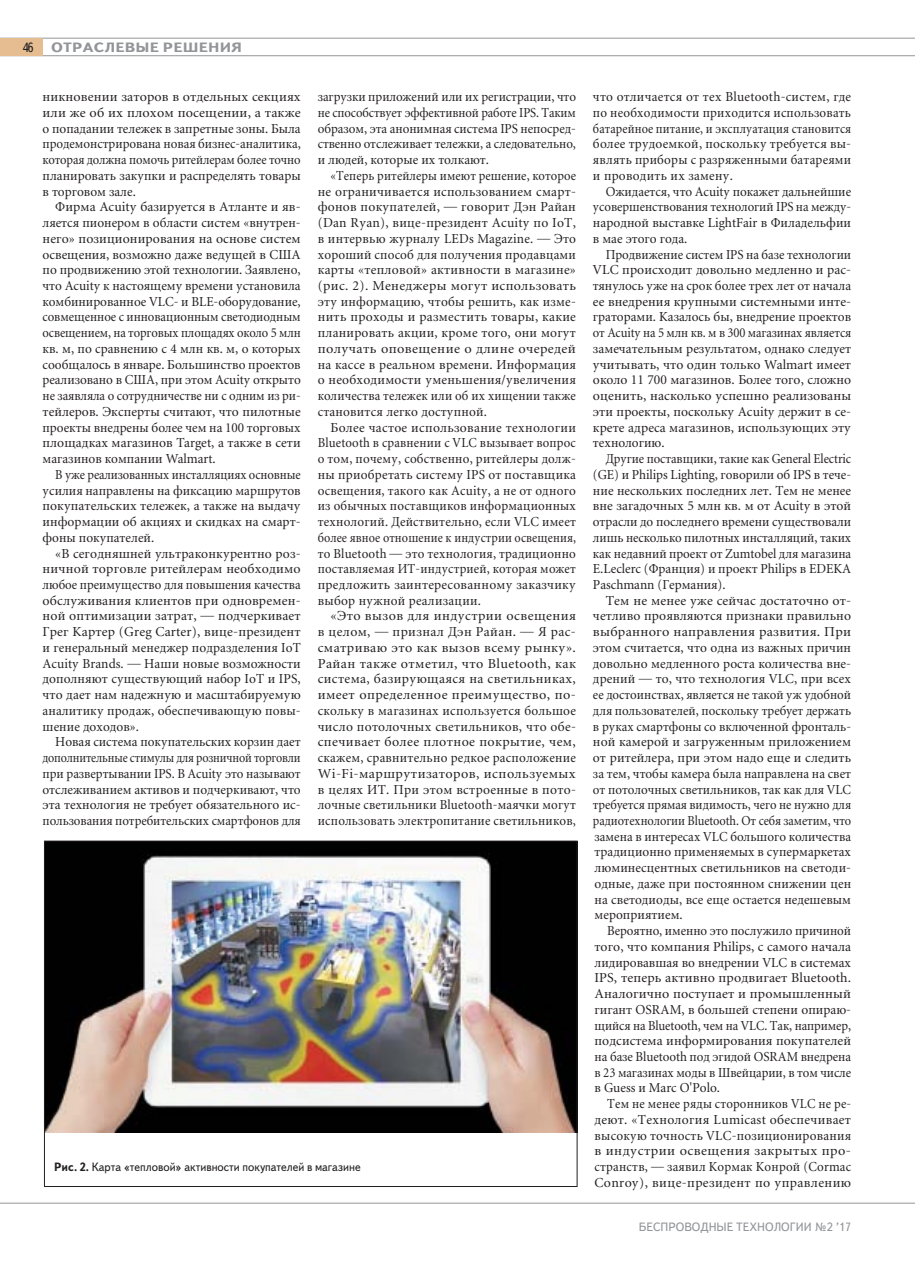
<style>
.page{position:relative;width:915px;height:1263px;background:#fff}
.page>*{position:absolute;margin:0;border:0;box-sizing:border-box;transform-origin:0 0}
.t1{font:13.5px/15.8px "Miniature";color:#231f20;text-align:justify}
.t2{font:13.5px/15.8px "Miniature";color:#231f20;text-align:justify;scale:.91 1}
.t3{font:13.5px/15.8px "Miniature";color:#231f20;text-align:justify;scale:.94 1}
.t4{font:13.5px/15.8px "Miniature";color:#231f20;text-align:justify;scale:.92 1}
.t5{font:13.5px/15.8px "Miniature";color:#231f20;text-align:justify;scale:.93 1}
.t6{font:13.5px/15.8px "Miniature";color:#231f20;text-align:justify;scale:.95 1}
.t7{font:13.5px/15.8px "Miniature";color:#231f20;text-align:justify;scale:.96 1}
.t8{font:700 13.5px "Text Book C";letter-spacing:.01em;color:#939598;scale:1.17 1}
.t9{font:13.5px "Text Book C";color:#231f20;scale:.9 1}
.t10{font:12px "Text Book C";color:#231f20;scale:.95 1}
.t11{font:12px "Text Book C";color:#939598}
.s1{font-weight:700}
</style>
<div class="page">
<hr style="left:0;top:1203px;width:914px;height:1px;background:#939598">
<hr style="left:0;top:38px;width:914px;height:1px;background:#939598">
<hr style="left:0;top:55px;width:914px;height:1px;background:#939598">
<div style="left:0;top:38px;width:43px;height:18px;background:#e5bd91"></div>
<img style="left:46px;top:843px;width:529px;height:289px">
<p class="t9" style="left:22px;top:40px;width:14px">46</p>
<p class="t8" style="left:51px;top:40px;width:164px">ОТРАСЛЕВЫЕ РЕШЕНИЯ</p>
<p class="t1" style="left:43px;top:90px;width:259px">никновении заторов в отдельных секциях или же об их плохом посещении, а также о попадании тележек в запретные зоны. Была продемонстрирована новая бизнес-аналитика, которая должна помочь ритейлерам более точно планировать закупки и распределять товары в торговом зале.</p>
<p class="t1" style="left:43px;top:200px;width:260px;text-indent:13px">Фирма Acuity базируется в Атланте и яв&shy;ляется пионером в области систем «внутрен&shy;него» позиционирования на основе систем освещения, возможно даже ведущей в США по продвижению этой технологии. Заявлено, что Acuity к настоящему времени установила комбинированное VLC- и BLE-оборудование, совмещенное с инновационным светодиодным освещением, на торговых площадях около 5 млн кв. м, по сравнению с 4 млн кв. м, о которых сообщалось в январе. Большинство проектов реализовано в США, при этом Acuity открыто не заявляла о сотрудничестве ни с одним из ри&shy;тейлеров. Эксперты считают, что пилотные проекты внедрены более чем на 100 торговых площадках магазинов Target, а также в сети магазинов компании Walmart.</p>
<p class="t2" style="left:43px;top:468px;width:285px;text-indent:13px">В уже реализованных инсталляциях основные усилия направлены на фиксацию маршрутов покупательских тележек, а также на выдачу информации об акциях и скидках на смарт&shy;фоны покупателей.</p>
<p class="t1" style="left:43px;top:546px;width:259px;text-indent:13px">«В сегодняшней ультраконкурентно роз&shy;ничной торговле ритейлерам необходимо любое преимущество для повышения качества обслуживания клиентов при одновремен&shy;ной оптимизации затрат, — подчеркивает Грег Картер (Greg Carter), вице-президент и генеральный менеджер подразделения IoT Acuity Brands. — Наши новые возможности дополняют существующий набор IoT и IPS, что дает нам надежную и масштабируемую аналитику продаж, обеспечивающую повы&shy;шение доходов».</p>
<p class="t6" style="left:43px;top:735px;width:273px;text-indent:13px">Новая система покупательских корзин дает дополнительные стимулы для розничной торговли при развертывании IPS. В Acuity это называют отслеживанием активов и подчеркивают, что эта технология не требует обязательного ис&shy;пользования потребительских смартфонов для</p>
<p class="t3" style="left:317px;top:90px;width:276px">загрузки приложений или их регистрации, что не способствует эффективной работе IPS. Таким образом, эта анонимная система IPS непосред&shy;ственно отслеживает тележки, а следовательно, и людей, которые их толкают.</p>
<p class="t2" style="left:317px;top:169px;width:285px;text-indent:13px">«Теперь ритейлеры имеют решение, которое не ограничивается использованием смарт&shy;фонов покупателей, — говорит Дэн Райан (Dan Ryan), вице-президент Acuity по IoT, в интервью журналу LEDs Magazine. — Это хороший способ для получения продавцами карты «тепловой» активности в магазине» (рис. 2). Менеджеры могут использовать эту информацию, чтобы решить, как изме&shy;нить проходы и разместить товары, какие планировать акции, кроме того, они могут получать оповещение о длине очередей на кассе в реальном времени. Информация о необходимости уменьшения/увеличения количества тележек или об их хищении также становится легко доступной.</p>
<p class="t1" style="left:317px;top:421px;width:259px;text-indent:13px">Более частое использование технологии Bluetooth в сравнении с VLC вызывает вопрос о том, почему, собственно, ритейлеры долж&shy;ны приобретать систему IPS от поставщика освещения, такого как Acuity, а не от одного из обычных поставщиков информационных технологий. Действительно, если VLC имеет более явное отношение к индустрии освещения, то Bluetooth — это технология, традиционно поставляемая ИТ-индустрией, которая может предложить заинтересованному заказчику выбор нужной реализации.</p>
<p class="t1" style="left:317px;top:609px;width:259px;text-indent:13px">«Это вызов для индустрии освещения в целом, — признал Дэн Райан. — Я рас&shy;сматриваю это как вызов всему рынку».<br>Райан также отметил, что Bluetooth, как система, базирующаяся на светильниках, имеет определенное преимущество, по&shy;скольку в магазинах используется большое число потолочных светильников, что обе&shy;спечивает более плотное покрытие, чем, скажем, сравнительно редкое расположение Wi-Fi-маршрутизаторов, используемых в целях ИТ. При этом встроенные в пото&shy;лочные светильники Bluetooth-маячки могут использовать электропитание светильников,</p>
<p class="t10" style="left:54px;top:1160px;width:324px"><span class="s1">Рис. 2.</span> Карта «тепловой» активности покупателей в магазине</p>
<p class="t7" style="left:592px;top:90px;width:270px">что отличается от тех Bluetooth-систем, где по необходимости приходится использовать батарейное питание, и эксплуатация становится более трудоемкой, поскольку требуется вы&shy;являть приборы с разряженными батареями и проводить их замену.</p>
<p class="t6" style="left:592px;top:185px;width:273px;text-indent:13px">Ожидается, что Acuity покажет дальнейшие усовершенствования технологий IPS на между&shy;народной выставке LightFair в Филадельфии в мае этого года.</p>
<p class="t3" style="left:592px;top:248px;width:276px;text-indent:13px">Продвижение систем IPS на базе технологии VLC происходит довольно медленно и рас&shy;тянулось уже на срок более трех лет от начала ее внедрения крупными системными инте&shy;граторами. Казалось бы, внедрение проектов от Acuity на 5 млн кв. м в 300 магазинах является замечательным результатом, однако следует учитывать, что один только Walmart имеет около 11 700 магазинов. Более того, сложно оценить, насколько успешно реализованы эти проекты, поскольку Acuity держит в се&shy;крете адреса магазинов, использующих эту технологию.</p>
<p class="t4" style="left:592px;top:452px;width:282px;text-indent:13px">Другие поставщики, такие как General Electric (GE) и Philips Lighting, говорили об IPS в тече&shy;ние нескольких последних лет. Тем не менее вне загадочных 5 млн кв. м от Acuity в этой отрасли до последнего времени существовали лишь несколько пилотных инсталляций, таких как недавний проект от Zumtobel для магазина E.Leclerc (Франция) и проект Philips в EDEKA Paschmann (Германия).</p>
<p class="t1" style="left:592px;top:594px;width:260px;text-indent:13px">Тем не менее уже сейчас достаточно от&shy;четливо проявляются признаки правильно выбранного направления развития. При этом считается, что одна из важных причин довольно медленного роста количества вне&shy;дрений — то, что технология VLC, при всех ее достоинствах, является не такой уж удобной для пользователей, поскольку требует держать в руках смартфоны со включенной фронталь&shy;ной камерой и загруженным приложением от ритейлера, при этом надо еще и следить за тем, чтобы камера была направлена на свет от потолочных светильников, так как для VLC требуется прямая видимость, чего не нужно для радиотехнологии Bluetooth. От себя заметим, что замена в интересах VLC большого количества традиционно применяемых в супермаркетах люминесцентных светильников на светоди&shy;одные, даже при постоянном снижении цен на светодиоды, все еще остается недешевым мероприятием.</p>
<p class="t5" style="left:594px;top:924px;width:277px;text-indent:13px">Вероятно, именно это послужило причиной того, что компания Philips, с самого начала лидировавшая во внедрении VLC в системах IPS, теперь активно продвигает Bluetooth.<br>Аналогично поступает и промышленный гигант OSRAM, в большей степени опираю&shy;щийся на Bluetooth, чем на VLC. Так, например, подсистема информирования покупателей на базе Bluetooth под эгидой OSRAM внедрена в 23 магазинах моды в Швейцарии, в том числе в Guess и Marc O'Polo.</p>
<p class="t4" style="left:594px;top:1097px;width:280px;text-indent:13px">Тем не менее ряды сторонников VLC не ре&shy;деют. «Технология Lumicast обеспечивает высокую точность VLC-позиционирования в индустрии освещения закрытых про&shy;странств, — заявил Кормак Конрой (Cormac Conroy), вице-президент по управлению</p>
<p class="t11" style="left:638px;top:1220px;width:214px">БЕСПРОВОДНЫЕ ТЕХНОЛОГИИ №2 ’17</p>
</div>
